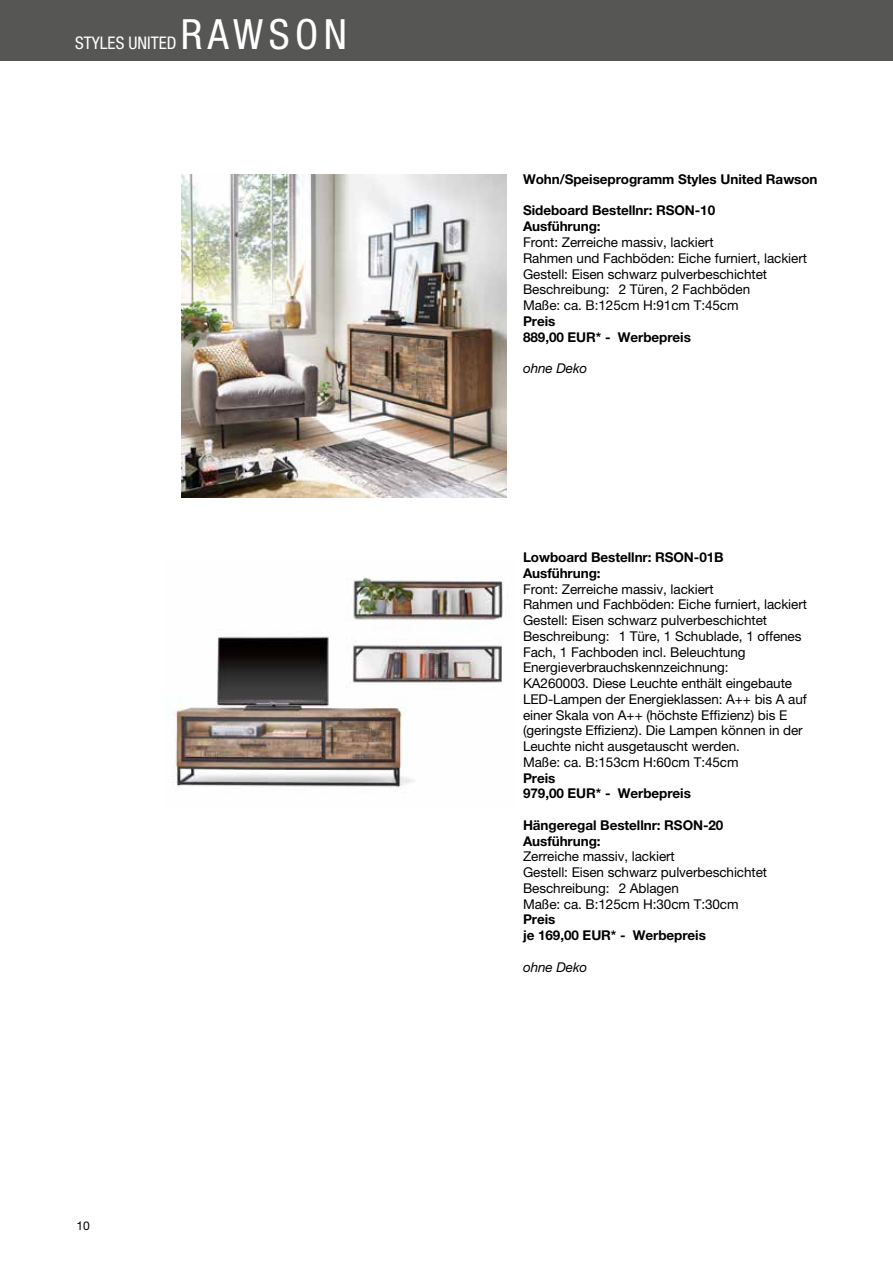
<style>
.page{position:relative;width:893px;height:1263px;background:#fff}
.page>*{position:absolute;margin:0;border:0;box-sizing:border-box;transform-origin:0 0}
.t1{font:condensed 41.7px "Helvetica Neue LT Pro";letter-spacing:.13em;color:#fff}
.t2{font:condensed 17.4px "Helvetica Neue LT Pro";color:#fff}
.t3{font:13.5px/15.8px "Helvetica Neue LT Pro";letter-spacing:-.005em;color:#000}
.t4{font:700 13.5px/15.8px "Helvetica Neue LT Pro";letter-spacing:-.005em;color:#000}
.t5{font:italic 13.5px "Helvetica Neue LT Pro";letter-spacing:-.005em;color:#000}
.t6{font:12px "Helvetica Neue LT Pro";color:#000}
</style>
<div class="page">
<div style="left:0;top:0;width:893px;height:61px;background:#565655"></div>
<img style="left:182px;top:174px;width:324px;height:323px">
<img style="left:173px;top:577px;width:330px;height:211px">
<h1 class="t1" style="left:181px;top:10px;width:168px">RAWSON</h1>
<p class="t2" style="left:75px;top:33px;width:103px">STYLES UNITED</p>
<p class="t6" style="left:77px;top:1219px;width:15px">10</p>
<p class="t4" style="left:523px;top:171px;width:296px">Wohn/Speiseprogramm Styles United Rawson</p>
<p class="t4" style="left:523px;top:202px;width:194px">Sideboard Bestellnr: RSON-10<br>Ausführung:</p>
<p class="t3" style="left:523px;top:234px;width:286px">Front: Zerreiche massiv, lackiert<br>Rahmen und Fachböden: Eiche furniert, lackiert Gestell: Eisen schwarz pulverbeschichtet Beschreibung: 2 Türen, 2 Fachböden<br>Maße: ca. B:125cm H:91cm T:45cm</p>
<p class="t4" style="left:523px;top:313px;width:169px">Preis<br>889,00 EUR* - Werbepreis</p>
<p class="t5" style="left:523px;top:360px;width:66px">ohne Deko</p>
<p class="t4" style="left:523px;top:549px;width:202px">Lowboard Bestellnr: RSON-01B<br>Ausführung:</p>
<p class="t3" style="left:523px;top:581px;width:286px">Front: Zerreiche massiv, lackiert<br>Rahmen und Fachböden: Eiche furniert, lackiert Gestell: Eisen schwarz pulverbeschichtet Beschreibung: 1 Türe, 1 Schublade, 1 offenes Fach, 1 Fachboden incl. Beleuchtung Energieverbrauchskennzeichnung:<br>KA260003. Diese Leuchte enthält eingebaute LED-Lampen der Energieklassen: A++ bis A auf einer Skala von A++ (höchste Effizienz) bis E (geringste Effizienz). Die Lampen können in der Leuchte nicht ausgetauscht werden.<br>Maße: ca. B:153cm H:60cm T:45cm</p>
<p class="t4" style="left:523px;top:770px;width:169px">Preis<br>979,00 EUR* - Werbepreis</p>
<p class="t4" style="left:523px;top:817px;width:202px">Hängeregal Bestellnr: RSON-20<br>Ausführung:</p>
<p class="t3" style="left:523px;top:848px;width:246px">Zerreiche massiv, lackiert<br>Gestell: Eisen schwarz pulverbeschichtet<br>Beschreibung: 2 Ablagen<br>Maße: ca. B:125cm H:30cm T:30cm</p>
<p class="t4" style="left:523px;top:911px;width:184px">Preis<br>je 169,00 EUR* - Werbepreis</p>
<p class="t5" style="left:523px;top:959px;width:66px">ohne Deko</p>
</div>
